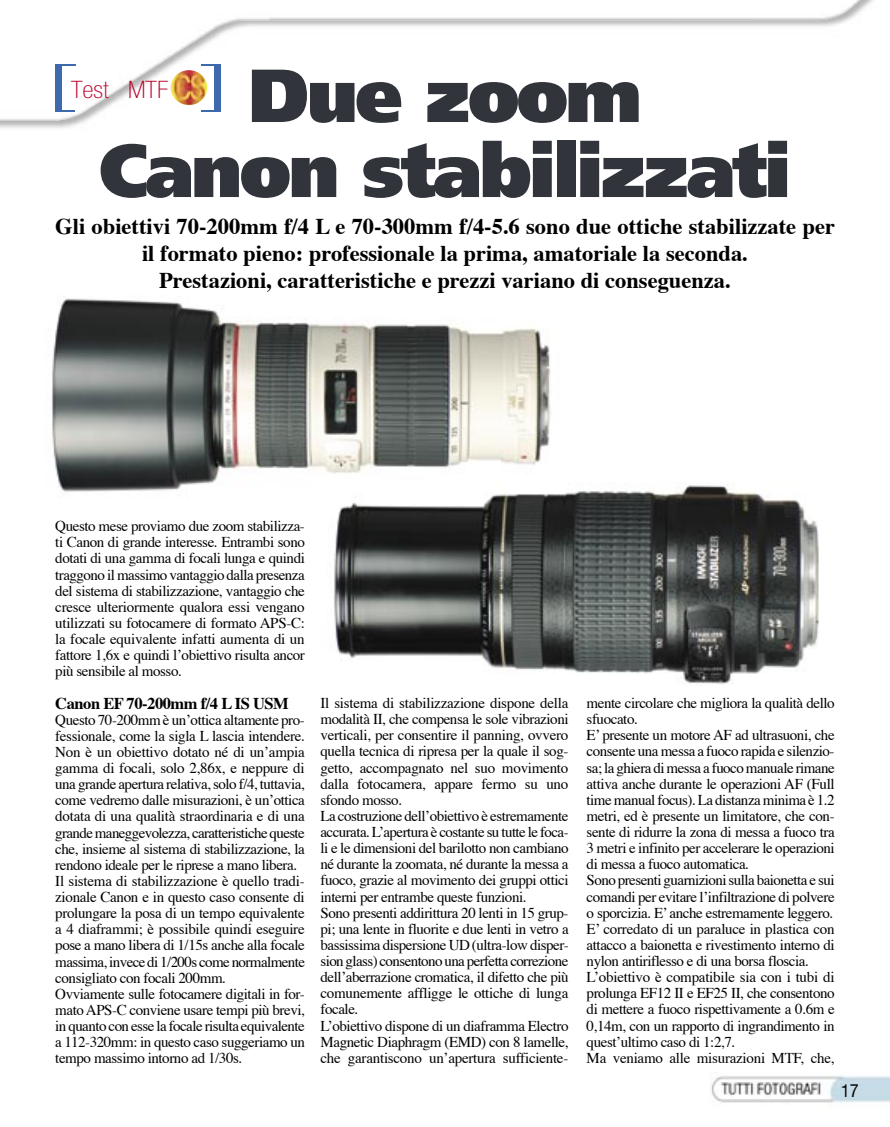
<style>
.page{position:relative;width:890px;height:1127px;background:#fff}
.page>*{position:absolute;margin:0;border:0;box-sizing:border-box;transform-origin:0 0}
.t1{font:900 75px/75px "Frutiger";letter-spacing:-.035em;color:#31343b;text-align:center}
.t2{font:100 condensed 24.15px "Helvetica Neue";color:#bd002b;scale:1.12 1}
.t3{font:700 22.5px/27px "Times";color:#000;text-align:center}
.t4{font:18px "Helvetica Neue";color:#000;scale:.9 1}
.t5{font:700 16.5px "Times";letter-spacing:-.03em;color:#000}
.t6{font:15px/16.2px "Times";letter-spacing:-.03em;color:#000}
</style>
<div class="page">
<img style="left:711px;top:1076px;width:179px;height:27px">
<img style="left:0;top:0;width:873px;height:128px">
<img style="left:0;top:0;width:860px;height:121px">
<div style="left:55px;top:65px;width:6px;height:46px;background:#3e69ac"></div>
<svg style="left:55px;top:64px;width:20px;height:1px"></svg>
<hr style="left:55px;top:110px;width:20px;height:2px;background:#3e69ac">
<div style="left:214px;top:65px;width:6px;height:47px;background:#3e69ac"></div>
<svg style="left:201px;top:64px;width:19px;height:2px"></svg>
<svg style="left:201px;top:110px;width:13px;height:2px"></svg>
<img style="left:171px;top:70px;width:36px;height:35px">
<img style="left:52px;top:298px;width:499px;height:194px">
<img style="left:315px;top:483px;width:504px;height:201px">
<h1 class="t1" style="left:99px;top:57px;width:693px">Due zoom<br>Canon stabilizzati</h1>
<h2 class="t2" style="left:71px;top:76px;width:88px">Test MTF</h2>
<h3 class="t3" style="left:55px;top:214px;width:781px">Gli obiettivi 70-200mm f/4 L e 70-300mm f/4-5.6 sono due ottiche stabilizzate per il formato pieno: professionale la prima, amatoriale la seconda.<br>Prestazioni, caratteristiche e prezzi variano di conseguenza.</h3>
<p class="t6" style="left:55px;top:519px;width:251px;text-align:justify">Questo mese proviamo due zoom stabilizza&shy;ti Canon di grande interesse. Entrambi sono dotati di una gamma di focali lunga e quindi traggono il massimo vantaggio dalla presenza del sistema di stabilizzazione, vantaggio che cresce ulteriormente qualora essi vengano utilizzati su fotocamere di formato APS-C: la focale equivalente infatti aumenta di un fattore 1,6x e quindi lʼobiettivo risulta ancor più sensibile al mosso.</p>
<p class="t5" style="left:55px;top:692px;width:235px">Canon EF 70-200mm f/4 L IS USM</p>
<p class="t6" style="left:55px;top:712px;width:251px">Questo 70-200mm è unʼottica altamente pro&shy;fessionale, come la sigla L lascia intendere.<br>Non è un obiettivo dotato né di unʼampia gamma di focali, solo 2,86x, e neppure di una grande apertura relativa, solo f/4, tuttavia, come vedremo dalle misurazioni, è unʼottica dotata di una qualità straordinaria e di una grande maneggevolezza, caratteristiche queste che, insieme al sistema di stabilizzazione, la rendono ideale per le riprese a mano libera.<br>Il sistema di stabilizzazione è quello tradi&shy;zionale Canon e in questo caso consente di prolungare la posa di un tempo equivalente a 4 diaframmi; è possibile quindi eseguire pose a mano libera di 1/15s anche alla focale massima, invece di 1/200s come normalmente consigliato con focali 200mm.<br>Ovviamente sulle fotocamere digitali in for&shy;mato APS-C conviene usare tempi più brevi, in quanto con esse la focale risulta equivalente a 112-320mm: in questo caso suggeriamo un tempo massimo intorno ad 1/30s.</p>
<p class="t6" style="left:320px;top:696px;width:250px">Il sistema di stabilizzazione dispone della modalità II, che compensa le sole vibrazioni verticali, per consentire il panning, ovvero quella tecnica di ripresa per la quale il sog&shy;getto, accompagnato nel suo movimento dalla fotocamera, appare fermo su uno sfondo mosso.<br>La costruzione dellʼobiettivo è estremamente accurata. Lʼapertura è costante su tutte le foca&shy;li e le dimensioni del barilotto non cambiano né durante la zoomata, né durante la messa a fuoco, grazie al movimento dei gruppi ottici interni per entrambe queste funzioni.<br>Sono presenti addirittura 20 lenti in 15 grup&shy;pi; una lente in fluorite e due lenti in vetro a bassissima dispersione UD (ultra-low disper&shy;sion glass) consentono una perfetta correzione dellʼaberrazione cromatica, il difetto che più comunemente affligge le ottiche di lunga focale.<br>Lʼobiettivo dispone di un diaframma Electro Magnetic Diaphragm (EMD) con 8 lamelle, che garantiscono unʼapertura sufficiente-</p>
<p class="t6" style="left:587px;top:696px;width:250px">mente circolare che migliora la qualità dello sfuocato.<br>Eʼ presente un motore AF ad ultrasuoni, che consente una messa a fuoco rapida e silenzio&shy;sa; la ghiera di messa a fuoco manuale rimane attiva anche durante le operazioni AF (Full time manual focus). La distanza minima è 1.2 metri, ed è presente un limitatore, che con&shy;sente di ridurre la zona di messa a fuoco tra 3 metri e infinito per accelerare le operazioni di messa a fuoco automatica.<br>Sono presenti guarnizioni sulla baionetta e sui comandi per evitare lʼinfiltrazione di polvere o sporcizia. Eʼ anche estremamente leggero.<br>Eʼ corredato di un paraluce in plastica con attacco a baionetta e rivestimento interno di nylon antiriflesso e di una borsa floscia.<br>Lʼobiettivo è compatibile sia con i tubi di prolunga EF12 II e EF25 II, che consentono di mettere a fuoco rispettivamente a 0.6m e 0,14m, con un rapporto di ingrandimento in questʼultimo caso di 1:2,7.<br>Ma veniamo alle misurazioni MTF, che,</p>
<p class="t4" style="left:841px;top:1080px;width:22px">17</p>
</div>
